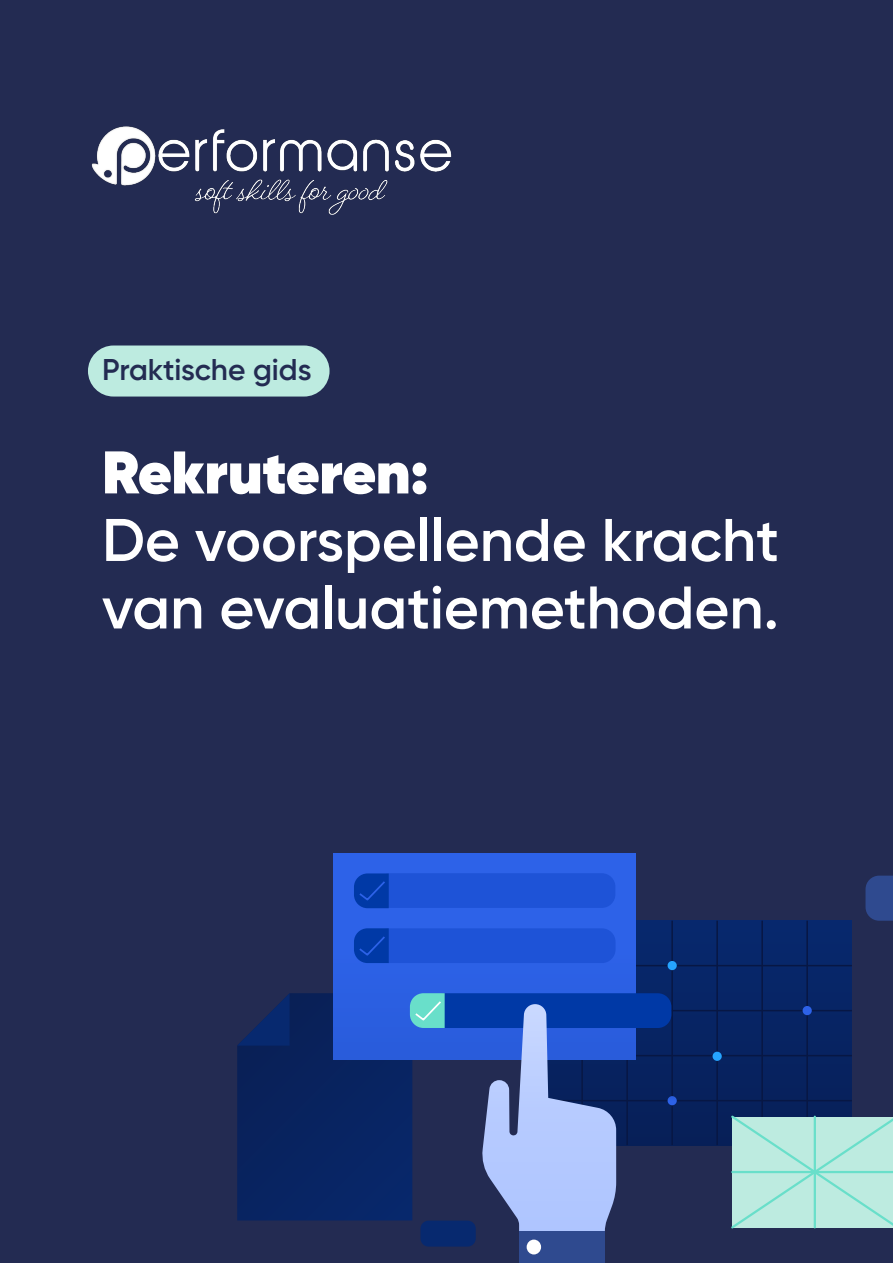
<style>
.page{position:relative;width:893px;height:1263px;background:#232b52}
.page>*{position:absolute;margin:0;border:0;box-sizing:border-box;transform-origin:0 0}
.t1{font:600 60px/67.5px "Gilroy";color:#fff}
.t2{font:800 60px "Gilroy";color:#fff}
.t3{font:600 30px "Gilroy";letter-spacing:-.005em;color:#232b52}
</style>
<div class="page">
<img style="left:91px;top:126px;width:361px;height:89px">
<div style="left:537px;top:921px;width:315px;height:224px;background:#072463"></div>
<hr style="left:537px;top:1010px;width:315px;height:1px;background:#071744">
<hr style="left:552px;top:1100px;width:300px;height:1px;background:#071744">
<hr style="left:537px;top:965px;width:315px;height:1px;background:#071744">
<hr style="left:761px;top:921px;width:2px;height:224px;background:#071744">
<hr style="left:671px;top:921px;width:2px;height:224px;background:#071744">
<hr style="left:806px;top:921px;width:2px;height:224px;background:#071744">
<hr style="left:716px;top:921px;width:2px;height:224px;background:#071744">
<hr style="left:626px;top:921px;width:2px;height:224px;background:#071744">
<hr style="left:537px;top:1055px;width:315px;height:1px;background:#071744">
<svg style="left:865px;top:876px;width:28px;height:45px"></svg>
<svg style="left:729px;top:1115px;width:164px;height:114px"></svg>
<hr style="left:732px;top:1171px;width:161px;height:2px;background:#69dfca">
<div style="left:333px;top:854px;width:303px;height:205px;background:#2d62e8"></div>
<div style="left:420px;top:1220px;width:56px;height:26px;background:#07296f;border-radius:8px"></div>
<div style="left:432px;top:993px;width:239px;height:35px;background:#0039a6;border-radius:14px"></div>
<div style="left:376px;top:928px;width:239px;height:35px;background:#1e53d7;border-radius:14px"></div>
<div style="left:376px;top:873px;width:239px;height:35px;background:#1e53d7;border-radius:14px"></div>
<svg style="left:354px;top:928px;width:35px;height:35px"></svg>
<svg style="left:237px;top:993px;width:208px;height:227px"></svg>
<svg style="left:354px;top:873px;width:35px;height:35px"></svg>
<svg style="left:481px;top:1004px;width:135px;height:227px"></svg>
<div style="left:519px;top:1231px;width:86px;height:32px;background:#2f4a8f"></div>
<div style="left:527px;top:1239px;width:14px;height:15px;background:#fff;border-radius:50%"></div>
<div style="left:712px;top:1052px;width:10px;height:9px;background:#25a4ff;border-radius:50%"></div>
<svg style="left:668px;top:1096px;width:9px;height:9px"></svg>
<div style="left:803px;top:1006px;width:9px;height:9px;background:#2d62e8;border-radius:50%"></div>
<div style="left:668px;top:961px;width:9px;height:9px;background:#25a4ff;border-radius:50%"></div>
<div style="left:88px;top:345px;width:242px;height:51px;background:#bdebe0;border-radius:26px"></div>
<p class="t3" style="left:102px;top:351px;width:211px">Praktische gids</p>
<p class="t2" style="left:102px;top:434px;width:328px">Rekruteren:</p>
<p class="t1" style="left:102px;top:506px;width:678px">De voorspellende kracht van evaluatiemethoden.</p>
</div>
